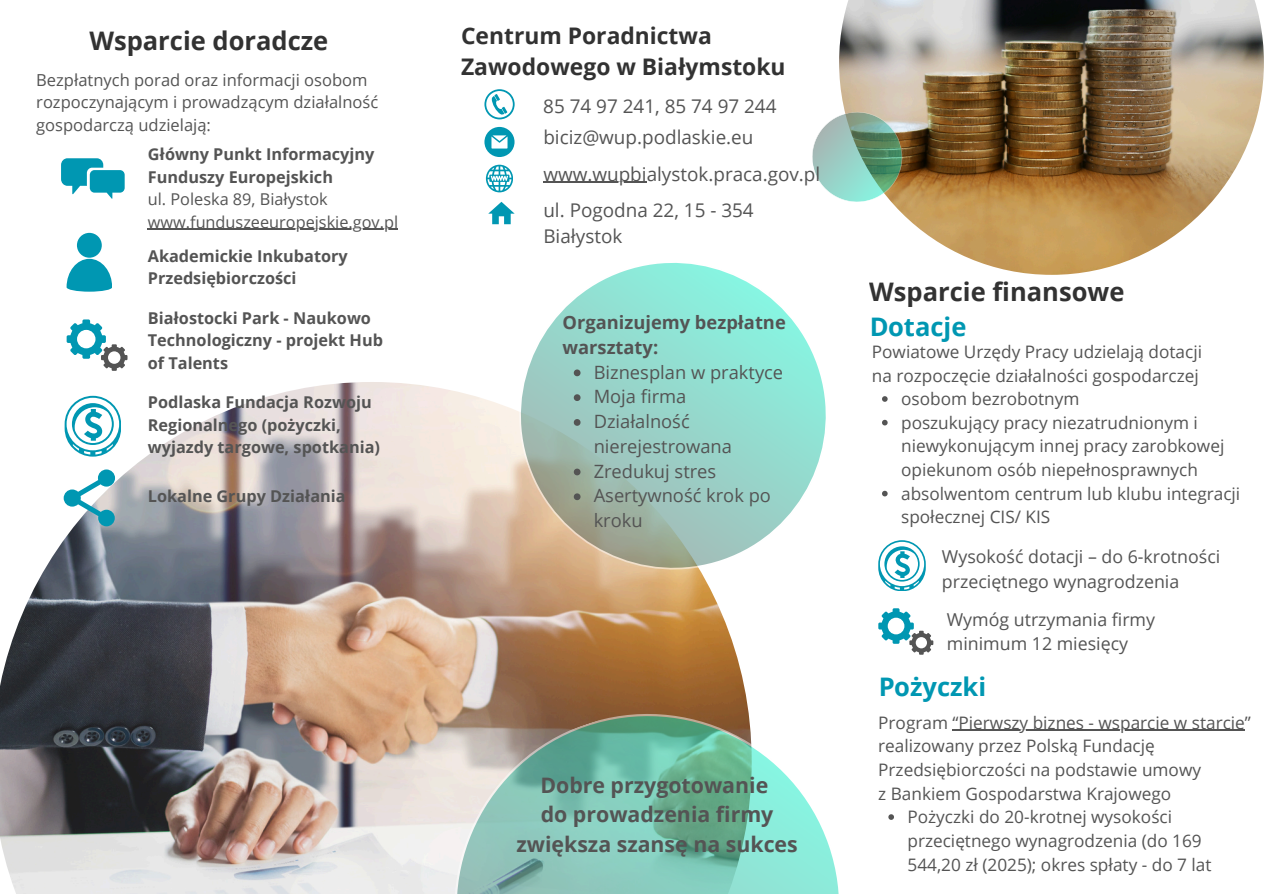
<style>
.page{position:relative;width:1264px;height:894px;background:#fff}
.page>*{position:absolute;margin:0;border:0;box-sizing:border-box;transform-origin:0 0}
.t1{font:700 25.5px "Open Sans";color:#323232}
.t2{font:700 25.5px "Open Sans";color:#0097b2}
.t3{font:700 22.8px/31.2px "Open Sans";color:#323232}
.t4{font:700 21.3px/29.2px "Open Sans";color:#545454;text-align:center}
.t5{font:18.9px/26px "Open Sans";color:#545454}
.t6{font:18.3px/24.8px "Open Sans";color:#545454}
.t7{font:700 18.3px/24.8px "Open Sans";color:#545454}
.t8{font:17.7px/24.8px "Open Sans";color:#545454}
.t9{font:17.25px "Open Sans";color:#545454}
.t10{font:16.5px/22.5px "Open Sans";color:#545454}
.t11{font:700 16.2px/22.5px "Open Sans";color:#545454}
.t12{font:16.2px/22.5px "Open Sans";color:#545454}
</style>
<div class="page">
<img style="left:0;top:382px;width:739px;height:511px">
<svg style="left:61px;top:158px;width:64px;height:41px"></svg>
<div style="left:892px;top:608px;width:7px;height:7px;background:#0097b2"></div>
<div style="left:878px;top:622px;width:7px;height:7px;background:#0097b2"></div>
<svg style="left:881px;top:611px;width:52px;height:43px"></svg>
<svg style="left:878px;top:540px;width:47px;height:50px"></svg>
<svg style="left:67px;top:233px;width:45px;height:58px"></svg>
<img style="left:839px;top:0;width:424px;height:275px">
<svg style="left:484px;top:89px;width:30px;height:30px"></svg>
<svg style="left:484px;top:127px;width:30px;height:30px"></svg>
<svg style="left:488px;top:202px;width:26px;height:17px"></svg>
<svg style="left:486px;top:165px;width:27px;height:27px"></svg>
<svg style="left:477px;top:219px;width:392px;height:392px"></svg>
<img style="left:812px;top:103px;width:99px;height:108px">
<svg style="left:402px;top:661px;width:491px;height:232px"></svg>
<div style="left:82px;top:319px;width:8px;height:8px;background:#0097b2;border-radius:2px"></div>
<div style="left:67px;top:335px;width:7px;height:8px;background:#0097b2;border-radius:2px"></div>
<svg style="left:70px;top:323px;width:57px;height:48px"></svg>
<svg style="left:103px;top:346px;width:7px;height:7px"></svg>
<svg style="left:65px;top:395px;width:56px;height:61px"></svg>
<svg style="left:64px;top:469px;width:51px;height:57px"></svg>
<hr style="left:148px;top:229px;width:250px;height:1px;background:#545454">
<svg style="left:882px;top:396px;width:5px;height:5px"></svg>
<svg style="left:882px;top:419px;width:5px;height:6px"></svg>
<svg style="left:882px;top:490px;width:5px;height:6px"></svg>
<hr style="left:543px;top:182px;width:103px;height:1px;background:#545454">
<svg style="left:574px;top:369px;width:6px;height:7px"></svg>
<svg style="left:574px;top:394px;width:6px;height:7px"></svg>
<svg style="left:574px;top:419px;width:6px;height:6px"></svg>
<svg style="left:574px;top:468px;width:6px;height:7px"></svg>
<svg style="left:574px;top:493px;width:6px;height:7px"></svg>
<hr style="left:952px;top:729px;width:292px;height:1px;background:#545454">
<svg style="left:888px;top:814px;width:6px;height:5px"></svg>
<h1 class="t1" style="left:89px;top:23px;width:240px">Wsparcie doradcze</h1>
<p class="t10" style="left:36px;top:68px;width:343px">Bezpłatnych porad oraz informacji osobom rozpoczynającym i prowadzącym działalność gospodarczą udzielają:</p>
<p class="t11" style="left:148px;top:142px;width:228px">Główny Punkt Informacyjny<br>Funduszy Europejskich</p>
<p class="t12" style="left:148px;top:188px;width:252px">ul. Poleska 89, Białystok www.funduszeeuropejskie.gov.pl</p>
<p class="t11" style="left:148px;top:244px;width:201px">Akademickie Inkubatory<br>Przedsiębiorczości</p>
<p class="t11" style="left:148px;top:306px;width:237px">Białostocki Park - Naukowo<br>Technologiczny - projekt Hub of Talents</p>
<p class="t11" style="left:148px;top:390px;width:234px">Podlaska Fundacja Rozwoju<br>Regionalnego (pożyczki, wyjazdy targowe, spotkania)</p>
<p class="t11" style="left:148px;top:484px;width:199px">Lokalne Grupy Działania</p>
<h2 class="t3" style="left:461px;top:19px;width:326px">Centrum Poradnictwa<br>Zawodowego w Białymstoku</h2>
<p class="t5" style="left:543px;top:90px;width:235px;line-height:30.9px">85 74 97 241, 85 74 97 244 biciz@wup.podlaskie.eu</p>
<p class="t5" style="left:543px;top:160px;width:278px">www.wupbialystok.praca.gov.pl</p>
<p class="t5" style="left:543px;top:197px;width:212px">ul. Pogodna 22, 15 - 354<br>Białystok</p>
<p class="t7" style="left:562px;top:309px;width:225px">Organizujemy bezpłatne warsztaty:</p>
<p class="t6" style="left:593px;top:359px;width:191px">Biznesplan w praktyce<br>Moja firma<br>Działalność nierejestrowana<br>Zredukuj stres<br>Asertywność krok po kroku</p>
<p class="t4" style="left:516px;top:769px;width:283px">Dobre przygotowanie<br>do prowadzenia firmy zwiększa szansę na sukces</p>
<h1 class="t1" style="left:869px;top:273px;width:257px">Wsparcie finansowe</h1>
<h1 class="t2" style="left:869px;top:309px;width:99px">Dotacje</h1>
<p class="t9" style="left:871px;top:339px;width:332px">Powiatowe Urzędy Pracy udzielają dotacji</p>
<p class="t9" style="left:871px;top:363px;width:328px">na rozpoczęcie działalności gospodarczej</p>
<p class="t9" style="left:901px;top:386px;width:180px">osobom bezrobotnym</p>
<p class="t9" style="left:901px;top:410px;width:298px">poszukujący pracy niezatrudnionym i</p>
<p class="t9" style="left:901px;top:434px;width:325px">niewykonującym innej pracy zarobkowej</p>
<p class="t9" style="left:901px;top:457px;width:298px">opiekunom osób niepełnosprawnych</p>
<p class="t9" style="left:901px;top:481px;width:340px">absolwentom centrum lub klubu integracji</p>
<p class="t9" style="left:901px;top:505px;width:151px">społecznej CIS/ KIS</p>
<p class="t8" style="left:942px;top:543px;width:280px">Wysokość dotacji – do 6-krotności przeciętnego wynagrodzenia</p>
<p class="t8" style="left:946px;top:606px;width:210px">Wymóg utrzymania firmy minimum 12 miesięcy</p>
<h1 class="t2" style="left:878px;top:669px;width:109px">Pożyczki</h1>
<p class="t9" style="left:878px;top:710px;width:374px">Program “Pierwszy biznes - wsparcie w starcie”</p>
<p class="t9" style="left:878px;top:733px;width:278px">realizowany przez Polską Fundację</p>
<p class="t9" style="left:878px;top:757px;width:324px">Przedsiębiorczości na podstawie umowy</p>
<p class="t9" style="left:878px;top:781px;width:294px">z Bankiem Gospodarstwa Krajowego</p>
<p class="t9" style="left:907px;top:804px;width:266px">Pożyczki do 20-krotnej wysokości</p>
<p class="t9" style="left:907px;top:828px;width:296px">przeciętnego wynagrodzenia (do 169</p>
<p class="t9" style="left:907px;top:851px;width:305px">544,20 zł (2025); okres spłaty - do 7 lat</p>
</div>
